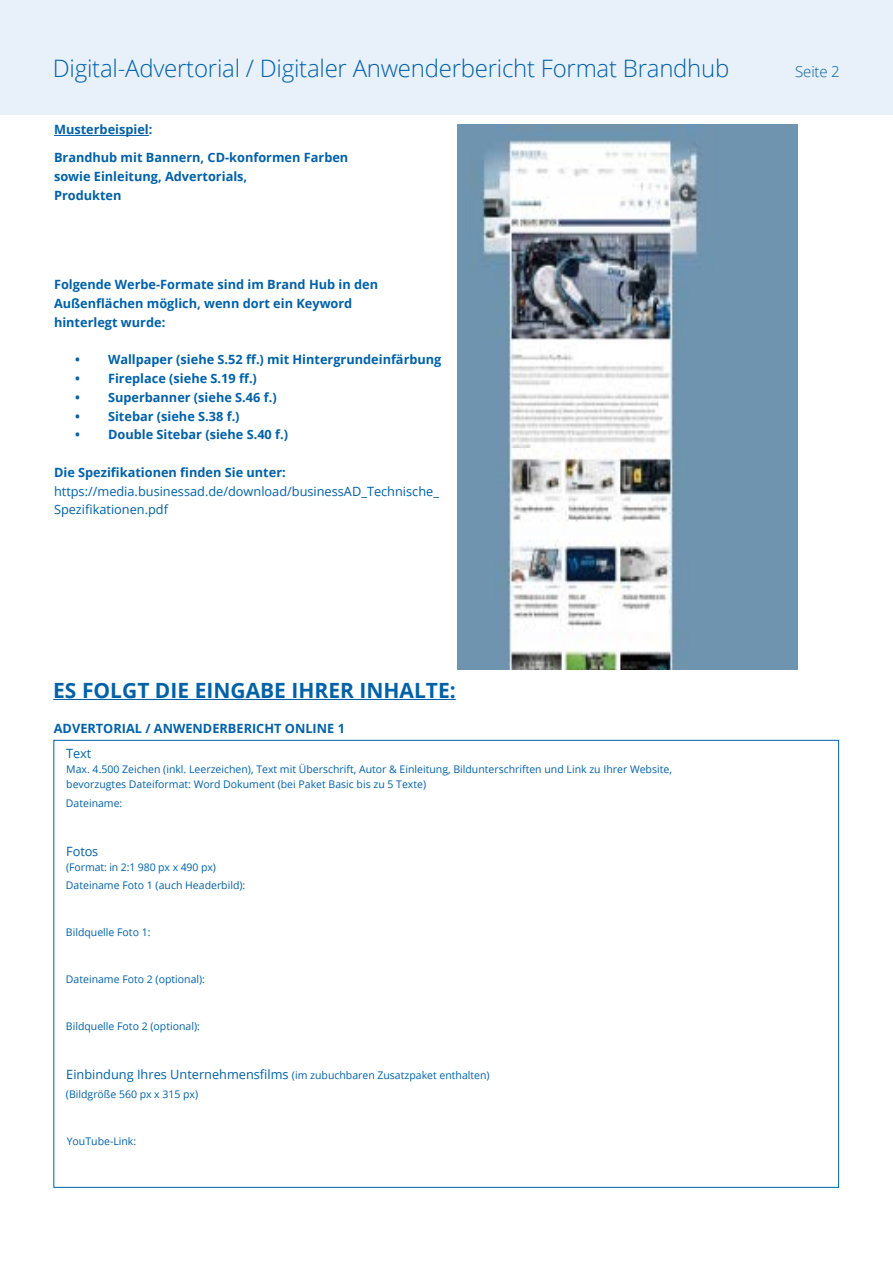
<style>
.page{position:relative;width:893px;height:1263px;background:#fff}
.page>*{position:absolute;margin:0;border:0;box-sizing:border-box;transform-origin:0 0}
.t1{font:300 24px "Open Sans";letter-spacing:-.01em;color:#0061a7}
.t2{font:700 21px "Open Sans";color:#0061a7}
.t3{font:300 15px "Open Sans";letter-spacing:-.01em;color:#0061a7}
.t4{font:700 12.75px/18.8px "Open Sans";color:#0061a7}
.t5{font:12.75px/18.8px "Open Sans";color:#0061a7}
.t6{font:10.5px/15px "Open Sans";color:#0061a7}
.s1{font-size:12.75px}
</style>
<div class="page">
<div style="left:0;top:0;width:893px;height:115px;background:#e8f0f9"></div>
<img style="left:458px;top:125px;width:339px;height:544px">
<hr style="left:54px;top:135px;width:95px;height:1px;background:#0061a7">
<hr style="left:53px;top:699px;width:403px;height:1px;background:#0061a7">
<h1 class="t1" style="left:53px;top:52px;width:678px">Digital-Advertorial / Digitaler Anwenderbericht Format Brandhub</h1>
<h3 class="t3" style="left:795px;top:61px;width:46px">Seite 2</h3>
<p class="t4" style="left:54px;top:116px;width:296px;line-height:27.8px">Musterbeispiel:<br>Brandhub mit Bannern, CD-konformen Farben</p>
<p class="t4" style="left:54px;top:167px;width:195px">sowie Einleitung, Advertorials,<br>Produkten</p>
<p class="t4" style="left:54px;top:275px;width:326px">Folgende Werbe-Formate sind im Brand Hub in den<br>Außenflächen möglich, wenn dort ein Keyword hinterlegt wurde:</p>
<p class="t4" style="left:75px;top:350px;width:368px">• Wallpaper (siehe S.52 ff.) mit Hintergrundeinfärbung</p>
<p class="t4" style="left:75px;top:369px;width:183px">• Fireplace (siehe S.19 ff.)</p>
<p class="t4" style="left:75px;top:388px;width:203px">• Superbanner (siehe S.46 f.)</p>
<p class="t4" style="left:75px;top:406px;width:166px">• Sitebar (siehe S.38 f.)</p>
<p class="t4" style="left:75px;top:425px;width:214px">• Double Sitebar (siehe S.40 f.)</p>
<p class="t4" style="left:54px;top:463px;width:233px">Die Spezifikationen finden Sie unter:</p>
<p class="t5" style="left:54px;top:481px;width:386px">https://media.businessad.de/download/businessAD_Technische_<br>Spezifikationen.pdf</p>
<h2 class="t2" style="left:53px;top:675px;width:404px">ES FOLGT DIE EINGABE IHRER INHALTE:</h2>
<p class="t4" style="left:54px;top:718px;width:293px">ADVERTORIAL / ANWENDERBERICHT ONLINE 1</p>
<p class="t5" style="left:66px;top:743px;width:27px">Text</p>
<p class="t6" style="left:66px;top:761px;width:607px">Max. 4.500 Zeichen (inkl. Leerzeichen), Text mit Überschrift, Autor &amp; Einleitung, Bildunterschriften und Link zu Ihrer Website, bevorzugtes Dateiformat: Word Dokument (bei Paket Basic bis zu 5 Texte)</p>
<p class="t6" style="left:66px;top:795px;width:58px">Dateiname:</p>
<p class="t5" style="left:66px;top:841px;width:34px">Fotos</p>
<p class="t6" style="left:66px;top:859px;width:151px">(Format: in 2:1 980 px x 490 px)</p>
<p class="t6" style="left:66px;top:878px;width:181px">Dateiname Foto 1 (auch Headerbild):</p>
<p class="t6" style="left:66px;top:924px;width:86px">Bildquelle Foto 1:</p>
<p class="t6" style="left:66px;top:972px;width:141px">Dateiname Foto 2 (optional):</p>
<p class="t6" style="left:66px;top:1019px;width:135px">Bildquelle Foto 2 (optional):</p>
<p class="t6" style="left:66px;top:1068px;width:425px"><span class="s1">Einbindung Ihres Unternehmensfilms</span> (im zubuchbaren Zusatzpaket enthalten)</p>
<p class="t6" style="left:66px;top:1086px;width:134px">(Bildgröße 560 px x 315 px)</p>
<p class="t6" style="left:67px;top:1133px;width:71px">YouTube-Link:</p>
</div>
